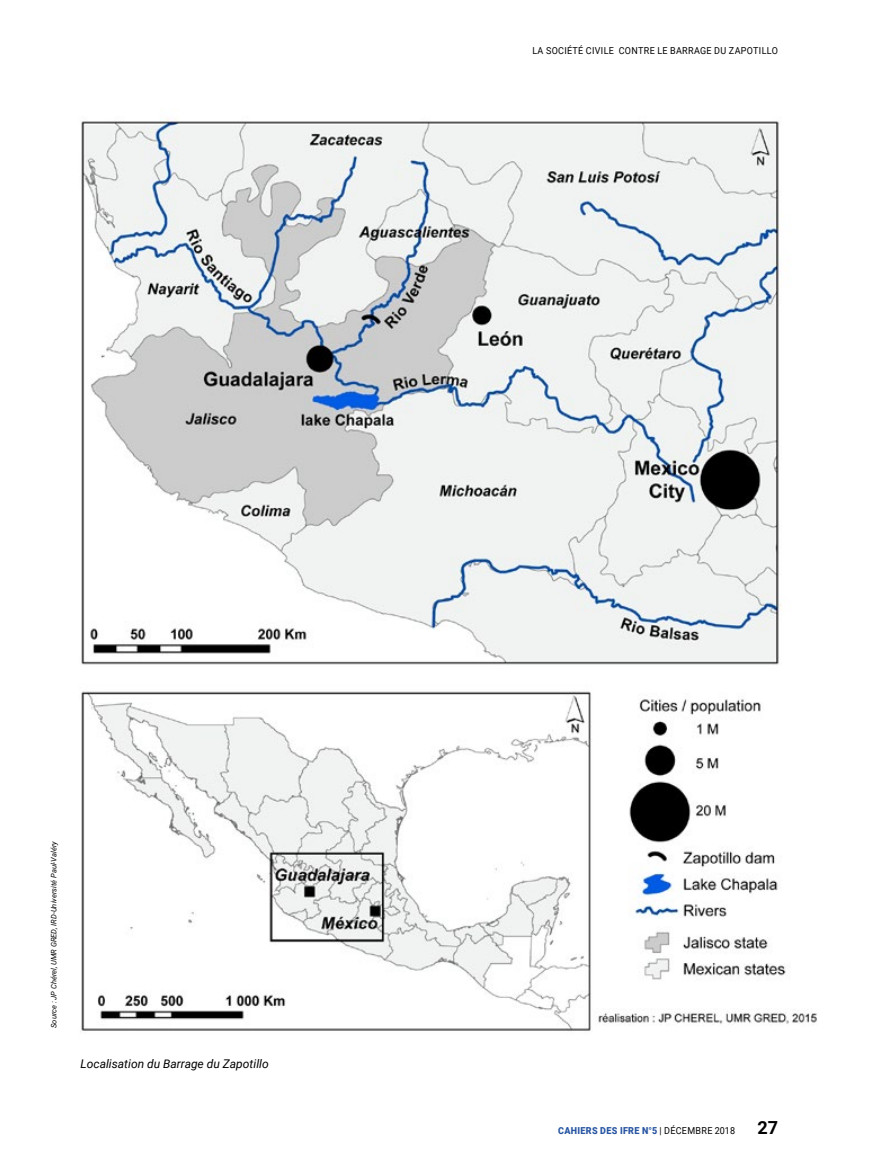
<style>
.page{position:relative;width:872px;height:1170px;background:#fff}
.page>*{position:absolute;margin:0;border:0;box-sizing:border-box;transform-origin:0 0}
.t1{font:italic 12px "Roboto";color:#000}
.t2{font:9.6px "Roboto";letter-spacing:.035em;color:#000;scale:.93 1}
.t3{font:900 9.6px "Roboto";letter-spacing:.035em;color:#2855a2;scale:.93 1}
.t4{font:italic 7.5px "Roboto";color:#000}
.s1{font-weight:400;color:#000}
.s2{font-weight:700;font-size:18px;color:#000}
</style>
<div class="page">
<img style="left:80px;top:118px;width:737px;height:914px">
<p class="t2" style="left:532px;top:44px;width:265px">LA SOCIÉTÉ CIvILE CONTRE LE BARRAGE DU ZAPOTILLO</p>
<p class="t4" style="left:49px;top:1027px;width:189px;rotate:-90deg">Source : JP Chérel, UMR GRED, IRD-Université Paul-Valéry</p>
<h1 class="t1" style="left:80px;top:1054px;width:190px">Localisation du Barrage du Zapotillo</h1>
<p class="t3" style="left:558px;top:1123px;width:238px">CAHIERS DES IFRE N°5 <span class="s1">| DÉCEMBRE 2018</span> <span class="s2">27</span></p>
</div>
